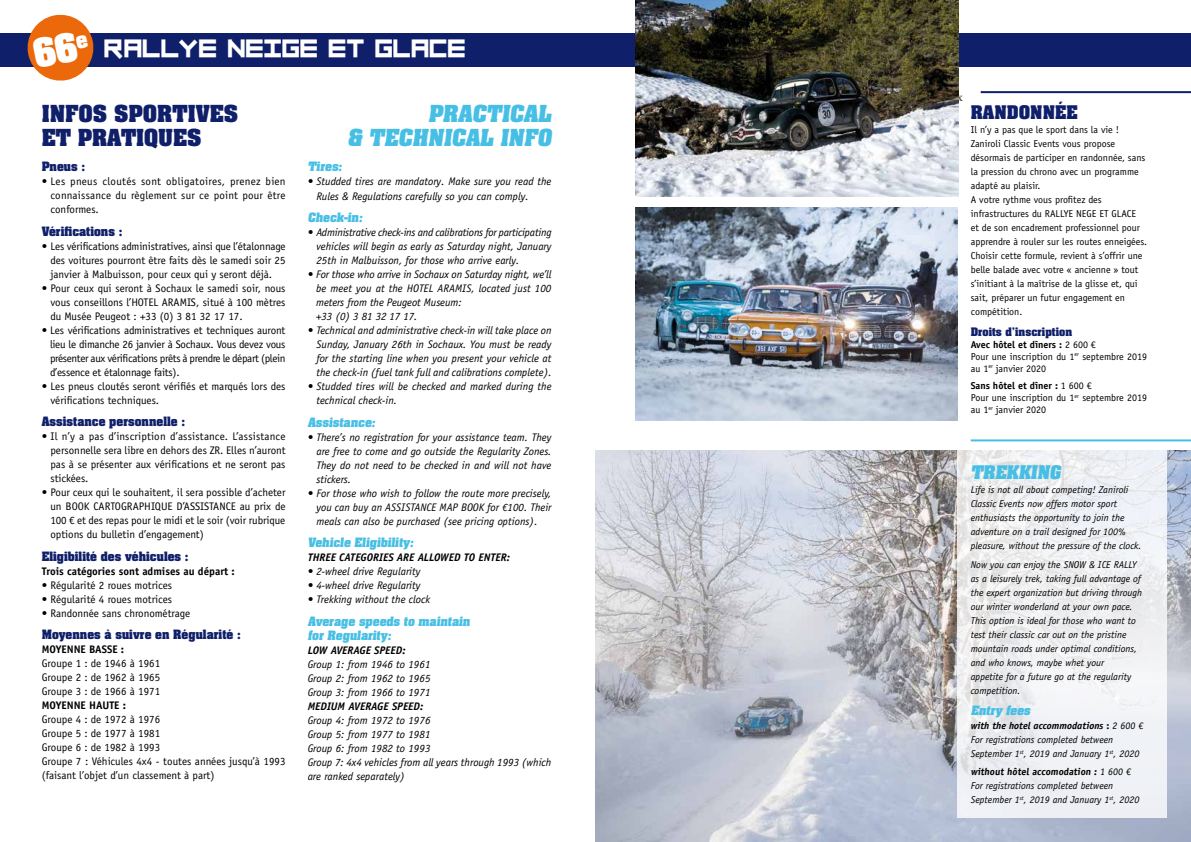
<style>
.page{position:relative;width:1191px;height:842px;background:#fff}
.page>*{position:absolute;margin:0;border:0;box-sizing:border-box;transform-origin:0 0}
.t1{font:22px "Sinner";color:#fff;scale:.95 1}
.t2{font:700 20px/24px "Aachen Std";color:#101f69}
.t3{font:700 20px/24px "Aachen Std";color:#47bfe5;text-align:right}
.t4{font:700 16px "Aachen Std";color:#101f69}
.t5{font:700 16px "Aachen Std";color:#47bfe5}
.t6{font:12px "Minion Pro";color:#000}
.t7{font:11px/14px "Officina Sans Std";color:#000;text-align:justify}
.t8{font:italic 11px/14px "Officina Sans Std";color:#000;text-align:justify}
.t9{font:700 11px "Aachen Std";color:#101f69}
.t10{font:700 11px/14px "Aachen Std";color:#47bfe5}
.t11{font:italic 700 11px "Officina Sans Std";color:#000}
.t12{font:700 11px "Officina Sans Std";color:#000}
.t13{font:italic 700 11px "Aachen Std";color:#47bfe5}
.t14{font:italic 10px/14px "Officina Sans Std";color:#000}
.t15{font:10px/14px "Officina Sans Std";color:#000}
.t16{font:700 10px "Aachen Std";color:#101f69}
.s1{font-weight:700}
.s2{font-weight:700;font-style:normal}
.s3{font-style:normal}
</style>
<div class="page">
<div style="left:0;top:33px;width:1191px;height:33px;background:#101f69"></div>
<img style="left:595px;top:451px;width:596px;height:391px">
<svg style="left:957px;top:92px;width:210px;height:726px"></svg>
<hr style="left:980px;top:91px;width:211px;height:2px;background:#101f69">
<hr style="left:970px;top:439px;width:221px;height:2px;background:#47bfe5">
<img style="left:635px;top:207px;width:322px;height:214px">
<img style="left:635px;top:0;width:323px;height:196px">
<svg style="left:25px;top:14px;width:71px;height:67px"></svg>
<h1 class="t1" style="left:104px;top:34px;width:382px">RALLYE NEIGE ET GLACE</h1>
<p class="t6" style="left:957px;top:89px;width:7px">x</p>
<h2 class="t2" style="left:42px;top:102px;width:198px">INFOS SPORTIVES<br>ET PRATIQUES</h2>
<h3 class="t4" style="left:970px;top:101px;width:108px">RANDONNÉE</h3>
<h2 class="t3" style="left:347px;top:102px;width:209px">PRACTICAL<br>&amp; TECHNICAL INFO</h2>
<p class="t15" style="left:970px;top:122px;width:178px">Il n’y a pas que le sport dans la vie !<br>Zaniroli Classic Events vous propose désormais de participer en randonnée, sans la pression du chrono avec un programme adapté au plaisir.<br>A votre rythme vous profitez des infrastructures du RALLYE NEGE ET GLACE<br>et de son encadrement professionnel pour apprendre à rouler sur les routes enneigées.<br>Choisir cette formule, revient à s’offrir une belle balade avec votre « ancienne » tout s’initiant à la maîtrise de la glisse et, qui sait, préparer un futur engagement en compétition.</p>
<p class="t16" style="left:970px;top:324px;width:103px">Droits d’inscription</p>
<p class="t15" style="left:970px;top:338px;width:178px;line-height:12px"><span class="s1">Avec hôtel et dîners :</span> 2 600 €<br>Pour une inscription du 1<sup>er</sup> septembre 2019 au 1<sup>er</sup> janvier 2020</p>
<p class="t15" style="left:970px;top:380px;width:178px;line-height:12px"><span class="s1">Sans hôtel et dîner :</span> 1 600 €<br>Pour une inscription du 1<sup>er</sup> septembre 2019 au 1<sup>er</sup> janvier 2020</p>
<p class="t9" style="left:42px;top:158px;width:45px">Pneus :</p>
<p class="t7" style="left:50px;top:174px;width:237px;text-indent:-9px">• Les pneus cloutés sont obligatoires, prenez bien connaissance du règlement sur ce point pour être conformes.</p>
<p class="t9" style="left:42px;top:223px;width:82px">Vérifications :</p>
<p class="t7" style="left:50px;top:239px;width:237px;text-indent:-9px">• Les vérifications administratives, ainsi que l’étalonnage des voitures pourront être faits dès le samedi soir 25 janvier à Malbuisson, pour ceux qui y seront déjà.</p>
<p class="t7" style="left:50px;top:281px;width:237px;text-indent:-9px">• Pour ceux qui seront à Sochaux le samedi soir, nous vous conseillons l’HOTEL ARAMIS, situé à 100 mètres du Musée Peugeot : +33 (0) 3 81 32 17 17.</p>
<p class="t7" style="left:50px;top:323px;width:237px;text-indent:-8px">• Les vérifications administratives et techniques auront lieu le dimanche 26 janvier à Sochaux. Vous devez vous présenter aux vérifications prêts à prendre le départ (plein d’essence et étalonnage faits).</p>
<p class="t7" style="left:50px;top:379px;width:237px;text-indent:-9px">• Les pneus cloutés seront vérifiés et marqués lors des vérifications techniques.</p>
<p class="t9" style="left:42px;top:413px;width:145px">Assistance personnelle :</p>
<p class="t7" style="left:50px;top:429px;width:237px;text-indent:-9px">• Il n’y a pas d’inscription d’assistance. L’assistance personnelle sera libre en dehors des ZR. Elles n’auront pas à se présenter aux vérifications et ne seront pas stickées.</p>
<p class="t7" style="left:50px;top:485px;width:237px;text-indent:-9px">• Pour ceux qui le souhaitent, il sera possible d’acheter un BOOK CARTOGRAPHIQUE D’ASSISTANCE au prix de 100 € et des repas pour le midi et le soir (voir rubrique options du bulletin d’engagement)</p>
<p class="t9" style="left:42px;top:548px;width:148px">Eligibilité des véhicules :</p>
<p class="t12" style="left:42px;top:564px;width:195px">Trois catégories sont admises au départ :</p>
<p class="t7" style="left:42px;top:578px;width:132px">• Régularité 2 roues motrices</p>
<p class="t7" style="left:42px;top:592px;width:132px">• Régularité 4 roues motrices</p>
<p class="t7" style="left:42px;top:606px;width:150px">• Randonnée sans chronométrage</p>
<p class="t9" style="left:42px;top:627px;width:201px">Moyennes à suivre en Régularité :</p>
<p class="t12" style="left:42px;top:643px;width:84px">MOYENNE BASSE :</p>
<p class="t7" style="left:42px;top:656px;width:120px">Groupe 1 : de 1946 à 1961<br>Groupe 2 : de 1962 à 1965<br>Groupe 3 : de 1966 à 1971</p>
<p class="t12" style="left:42px;top:699px;width:86px">MOYENNE HAUTE :</p>
<p class="t7" style="left:42px;top:712px;width:245px;text-align:left">Groupe 4 : de 1972 à 1976<br>Groupe 5 : de 1977 à 1981<br>Groupe 6 : de 1982 à 1993<br>Groupe 7 : Véhicules 4x4 - toutes années jusqu’à 1993 (faisant l’objet d’un classement à part)</p>
<p class="t10" style="left:308px;top:160px;width:38px">Tires:</p>
<p class="t8" style="left:316px;top:175px;width:237px;text-indent:-9px">• Studded tires are mandatory. Make sure you read the<br>Rules &amp; Regulations carefully so you can comply.</p>
<p class="t10" style="left:308px;top:211px;width:58px">Check-in:</p>
<p class="t8" style="left:316px;top:225px;width:237px;text-indent:-9px">• Administrative check-ins and calibrations for participating vehicles will begin as early as Saturday night, January 25th in Malbuisson, for those who arrive early.</p>
<p class="t8" style="left:316px;top:267px;width:237px;text-align:left;text-indent:-9px">• For those who arrive in Sochaux on Saturday night, we’ll be meet you at the HOTEL ARAMIS, located just 100 meters from the Peugeot Museum:<br>+33 (0) 3 81 32 17 17.</p>
<p class="t8" style="left:316px;top:323px;width:237px;text-indent:-9px">• Technical and administrative check-in will take place on Sunday, January 26th in Sochaux. You must be ready for the starting line when you present your vehicle at the check-in (fuel tank full and calibrations complete).</p>
<p class="t8" style="left:316px;top:379px;width:237px;text-indent:-9px">• Studded tires will be checked and marked during the technical check-in.</p>
<p class="t10" style="left:308px;top:415px;width:71px">Assistance:</p>
<p class="t8" style="left:316px;top:430px;width:237px;text-indent:-9px">• There’s no registration for your assistance team. They are free to come and go outside the Regularity Zones.<br>They do not need to be checked in and will not have stickers.</p>
<p class="t8" style="left:316px;top:486px;width:237px;text-indent:-9px">• For those who wish to follow the route more precisely, you can buy an ASSISTANCE MAP BOOK for €100. Their meals can also be purchased (see pricing options).</p>
<p class="t10" style="left:308px;top:536px;width:109px">Vehicle Eligibility:</p>
<p class="t11" style="left:308px;top:551px;width:204px">THREE CATEGORIES ARE ALLOWED TO ENTER:</p>
<p class="t8" style="left:308px;top:564px;width:114px">• 2-wheel drive Regularity</p>
<p class="t8" style="left:308px;top:578px;width:114px">• 4-wheel drive Regularity</p>
<p class="t8" style="left:308px;top:592px;width:124px">• Trekking without the clock</p>
<p class="t10" style="left:308px;top:614px;width:166px">Average speeds to maintain for Regularity:</p>
<p class="t11" style="left:308px;top:643px;width:99px">LOW AVERAGE SPEED:</p>
<p class="t8" style="left:308px;top:657px;width:124px">Group 1: from 1946 to 1961<br>Group 2: from 1962 to 1965<br>Group 3: from 1966 to 1971</p>
<p class="t11" style="left:308px;top:699px;width:117px">MEDIUM AVERAGE SPEED:</p>
<p class="t8" style="left:308px;top:713px;width:245px;text-align:left">Group 4: from 1972 to 1976<br>Group 5: from 1977 to 1981<br>Group 6: from 1982 to 1993<br>Group 7: 4x4 vehicles from all years through 1993 (which are ranked separately)</p>
<h3 class="t5" style="left:970px;top:460px;width:94px">TREKKING</h3>
<p class="t14" style="left:970px;top:482px;width:172px">Life is not all about competing! Zaniroli Classic Events now offers motor sport enthusiasts the opportunity to join the adventure on a trail designed for 100% pleasure, without the pressure of the clock.</p>
<p class="t14" style="left:970px;top:558px;width:173px">Now you can enjoy the SNOW &amp; ICE RALLY as a leisurely trek, taking full advantage of the expert organization but driving through our winter wonderland at your own pace.<br>This option is ideal for those who want to test their classic car out on the pristine mountain roads under optimal conditions, and who knows, maybe whet your<br>appetite for a future go at the regularity competition.</p>
<p class="t13" style="left:970px;top:703px;width:64px">Entry fees</p>
<p class="t14" style="left:970px;top:719px;width:175px"><span class="s1">with the hotel accommodations</span> <span class="s2">:</span> <span class="s3">2 600 €<br></span>For registrations completed between<br>September 1<sup>st</sup>, 2019 and January 1<sup>st</sup>, 2020</p>
<p class="t14" style="left:970px;top:764px;width:170px"><span class="s2">without hôtel accomodation :</span> <span class="s3">1 600 €<br></span>For registrations completed between<br>September 1<sup>st</sup>, 2019 and January 1<sup>st</sup>, 2020</p>
</div>
